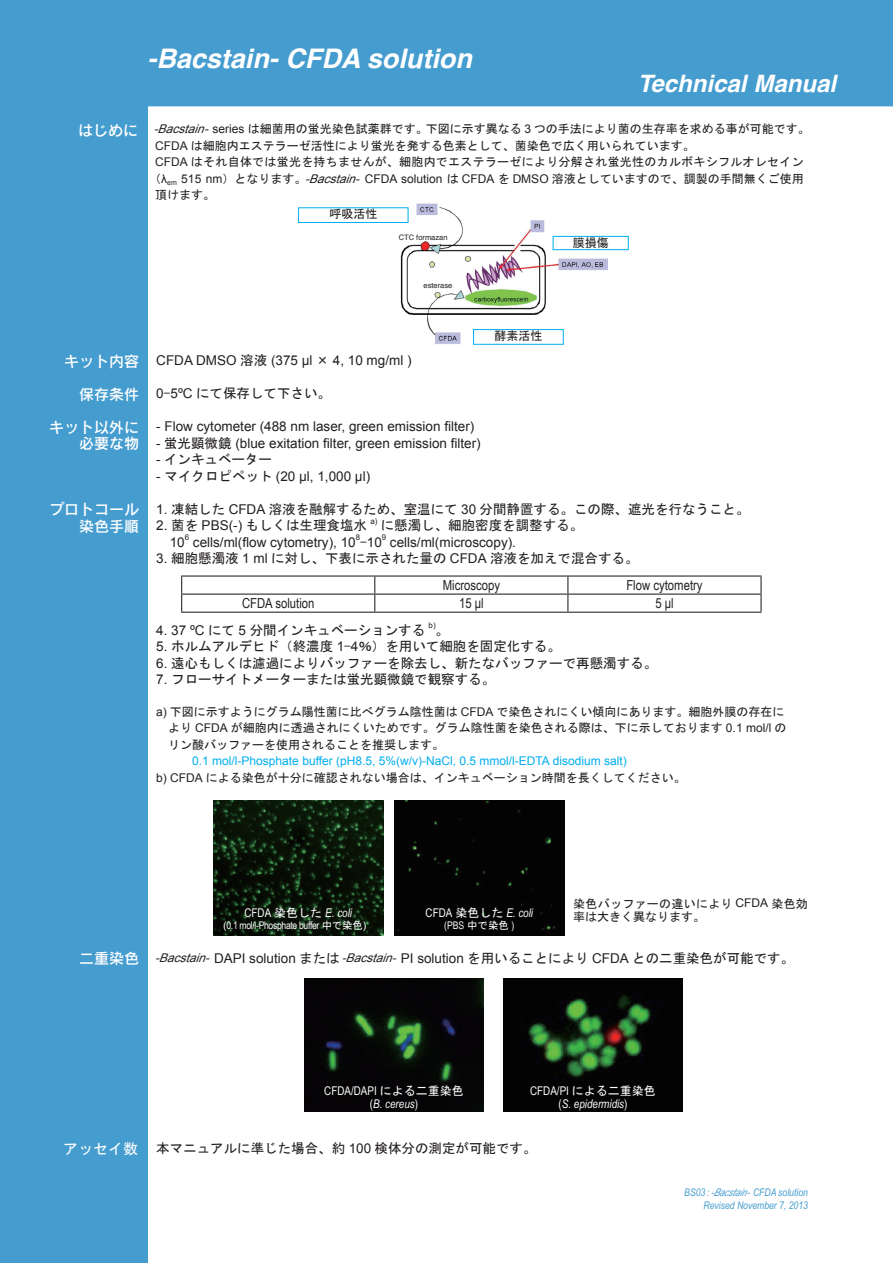
<style>
.page{position:relative;width:893px;height:1263px;background:#fff}
.page>*{position:absolute;margin:0;border:0;box-sizing:border-box;transform-origin:0 0}
.t1{font:italic 700 27px "Helvetica";color:#fff}
.t2{font:italic 700 24px "Helvetica";color:#fff}
.t3{font:15px/16.5px "Rodin CID DB";color:#fff;text-align:right}
.t4{font:13.8px "Arial Narrow";color:#231f20}
.t5{font:13.5px "MS Gothic";color:#231f20}
.t6{font:13.5px "Arial";color:#231f20}
.t7{font:12px/16.5px "MS Gothic";color:#231f20}
.t8{font:12px "Arial";color:#00aeef}
.t9{font:italic 12px/13.5px "Arial Narrow";color:#fff;text-align:center}
.t10{font:12px "MS Gothic";letter-spacing:.02em;color:#231f20}
.t11{font:12px/13.5px "MS Gothic";letter-spacing:.025em;color:#231f20}
.t12{font:12px/13.5px "Arial Narrow";color:#fff;text-align:center}
.t13{font:italic 10.5px/12.6px "Arial Narrow";color:#459ccf;text-align:right}
.t14{font:10.5px "Arial Narrow";letter-spacing:-.03em;color:#fff}
.t15{font:7.8px "Arial";color:#231f20}
.t16{font:7.5px "Helvetica";color:#231f20}
.s1{font-family:"Koz Min Pro";font-weight:400;font-style:normal;font-size:27px}
.s2{font-family:"Arial";font-style:italic}
.s3{font-family:"Arial"}
.s4{font-family:"MS Gothic"}
.s5{font-family:"Rodin CID DB";font-size:15px;color:#fff}
.s6{font-style:italic;font-size:12px}
.s7{font-style:normal}
.s8{font-family:"MS Gothic";font-style:normal}
.s9{font-family:"Helvetica"}
.s10{font-style:italic}
.s11{font-size:15px;color:#fff}
</style>
<div class="page">
<div style="left:148px;top:0;width:745px;height:106px;background:#459ccf"></div>
<div style="left:0;top:0;width:148px;height:1263px;background:#459ccf"></div>
<hr style="left:181px;top:575px;width:194px;height:1px;background:#231f20">
<hr style="left:375px;top:575px;width:193px;height:1px;background:#231f20">
<hr style="left:568px;top:575px;width:194px;height:1px;background:#231f20">
<hr style="left:181px;top:594px;width:194px;height:1px;background:#231f20">
<svg style="left:181px;top:576px;width:1px;height:36px"></svg>
<hr style="left:375px;top:594px;width:193px;height:1px;background:#231f20">
<svg style="left:374px;top:576px;width:1px;height:36px"></svg>
<hr style="left:568px;top:594px;width:194px;height:1px;background:#231f20">
<svg style="left:567px;top:576px;width:1px;height:36px"></svg>
<svg style="left:760px;top:576px;width:2px;height:36px"></svg>
<hr style="left:181px;top:612px;width:194px;height:1px;background:#231f20">
<hr style="left:375px;top:612px;width:193px;height:1px;background:#231f20">
<hr style="left:568px;top:612px;width:194px;height:1px;background:#231f20">
<img style="left:213px;top:800px;width:170px;height:136px">
<div style="left:394px;top:800px;width:171px;height:136px;background:#030303"></div>
<img style="left:305px;top:978px;width:178px;height:133px">
<img style="left:370px;top:203px;width:237px;height:141px">
<div style="left:298px;top:208px;width:110px;height:15px;border:1px solid #00aeef"></div>
<div style="left:553px;top:236px;width:75px;height:14px;border:1px solid #00aeef"></div>
<div style="left:473px;top:329px;width:90px;height:15px;border:1px solid #00aeef"></div>
<img style="left:504px;top:978px;width:178px;height:133px">
<p class="t3" style="left:78px;top:122px;width:61px">はじめに</p>
<h1 class="t1" style="left:147px;top:36px;width:326px">-Bacstain- CFDA solution</h1>
<h2 class="t2" style="left:589px;top:64px;width:248px"><span class="s1">　</span> Technical Manual</h2>
<p class="t7" style="left:154px;top:121px;width:657px"><span class="s2">-Bacstain-</span><span class="s3">series</span> は細菌用の蛍光染色試薬群です。下図に示す異なる <span class="s3">3</span> つの手法により菌の生存率を求める事が可能です。</p>
<p class="t7" style="left:155px;top:137px;width:541px"><span class="s3">CFDA</span> は細胞内エステラーゼ活性により蛍光を発する色素として、菌染色で広く用いられています。</p>
<p class="t10" style="left:155px;top:156px;width:650px"><span class="s3">CFDA</span> はそれ自体では蛍光を持ちませんが、細胞内でエステラーゼにより分解され蛍光性のカルボキシフルオレセイン</p>
<p class="t7" style="left:149px;top:170px;width:656px">（<span class="s3">λ</span><sub>em</sub> <span class="s3">515 nm</span>）となります。<span class="s2">-Bacstain-</span><span class="s3">CFDA solution</span> は <span class="s3">CFDA</span> を <span class="s3">DMSO</span> 溶液としていますので、調製の手間無くご使用</p>
<p class="t7" style="left:155px;top:187px;width:61px">頂けます。</p>
<p class="t7" style="left:329px;top:206px;width:49px">呼吸活性</p>
<p class="t16" style="left:399px;top:231px;width:50px">CTC formazan</p>
<p class="t7" style="left:573px;top:234px;width:37px">膜損傷</p>
<p class="t16" style="left:424px;top:280px;width:30px">esterase</p>
<p class="t3" style="left:64px;top:352px;width:76px">キット内容</p>
<p class="t3" style="left:79px;top:385px;width:61px">保存条件</p>
<p class="t3" style="left:49px;top:418px;width:91px">キット以外に必要な物</p>
<p class="t3" style="left:49px;top:501px;width:91px">プロトコール染色手順</p>
<p class="t7" style="left:494px;top:327px;width:49px">酵素活性</p>
<p class="t6" style="left:156px;top:352px;width:257px">CFDA DMSO <span class="s4">溶液</span> (375 μl <span class="s4">×</span> 4, 10 mg/ml )</p>
<p class="t5" style="left:156px;top:387px;width:176px"><span class="s3">0</span>-<span class="s3">5ºC</span> にて保存して下さい。</p>
<p class="t6" style="left:156px;top:418px;width:320px">- Flow cytometer (488 nm laser, green emission filter)</p>
<p class="t6" style="left:156px;top:434px;width:326px">- <span class="s4">蛍光顕微鏡</span> (blue exitation filter, green emission filter)</p>
<p class="t5" style="left:156px;top:453px;width:117px"><span class="s3">-</span> インキュベーター</p>
<p class="t6" style="left:156px;top:467px;width:215px">- <span class="s4">マイクロピペット</span> (20 μl, 1,000 μl)</p>
<p class="t5" style="left:156px;top:502px;width:595px"><span class="s3">1.</span> 凍結した <span class="s3">CFDA</span> 溶液を融解するため、室温にて <span class="s3">30</span> 分間静置する。この際、遮光を行なうこと。</p>
<p class="t5" style="left:156px;top:519px;width:212px"><span class="s3">2.</span> 菌を <span class="s3">PBS(-)</span> もしくは生理食塩水</p>
<p class="t15" style="left:370px;top:516px;width:8px">a)</p>
<p class="t5" style="left:381px;top:519px;width:204px">に懸濁し、細胞密度を調整する。</p>
<p class="t6" style="left:170px;top:533px;width:17px">10</p>
<p class="t15" style="left:185px;top:532px;width:6px">6</p>
<p class="t6" style="left:193px;top:533px;width:190px">cells/ml(flow cytometry), 10 <span class="s4">-</span>10</p>
<p class="t15" style="left:356px;top:532px;width:6px">8</p>
<p class="t15" style="left:382px;top:532px;width:6px">9</p>
<p class="t6" style="left:390px;top:533px;width:127px">cells/ml(microscopy).</p>
<p class="t5" style="left:156px;top:552px;width:484px"><span class="s3">3.</span> 細胞懸濁液 <span class="s3">1 ml</span> に対し、下表に示された量の <span class="s3">CFDA</span> 溶液を加えで混合する。</p>
<p class="t4" style="left:443px;top:575px;width:59px">Microscopy</p>
<p class="t4" style="left:626px;top:575px;width:78px">Flow cytometry</p>
<p class="t4" style="left:242px;top:593px;width:74px">CFDA solution</p>
<p class="t4" style="left:459px;top:593px;width:26px">15 μl</p>
<p class="t4" style="left:655px;top:593px;width:20px">5 μl</p>
<p class="t5" style="left:156px;top:623px;width:270px"><span class="s3">4. 37 ºC</span> にて <span class="s3">5</span> 分間インキュベーションする</p>
<p class="t15" style="left:429px;top:620px;width:8px">b)</p>
<p class="t5" style="left:436px;top:623px;width:15px">。</p>
<p class="t5" style="left:156px;top:639px;width:406px"><span class="s3">5.</span> ホルムアルデヒド（終濃度 <span class="s3">1</span>-<span class="s3">4</span>％）を用いて細胞を固定化する。</p>
<p class="t5" style="left:156px;top:656px;width:503px"><span class="s3">6.</span> 遠心もしくは濾過によりバッファーを除去し、新たなバッファーで再懸濁する。</p>
<p class="t5" style="left:156px;top:672px;width:341px"><span class="s3">7.</span> フローサイトメーターまたは蛍光顕微鏡で観察する。</p>
<p class="t7" style="left:156px;top:703px;width:632px"><span class="s3">a)</span> 下図に示すようにグラム陽性菌に比べグラム陰性菌は <span class="s3">CFDA</span> で染色されにくい傾向にあります。細胞外膜の存在に　より <span class="s3">CFDA</span> が細胞内に透過されにくいためです。グラム陰性菌を染色される際は、下に示しております <span class="s3">0.1 mol/l</span> の　リン酸バッファーを使用されることを推奨します。</p>
<p class="t8" style="left:156px;top:753px;width:472px"><span class="s4">　　　</span>0.1 mol/l-Phosphate buffer (pH8.5, 5%(w/v)-NaCl, 0.5 mmol/l-EDTA disodium salt)</p>
<p class="t7" style="left:156px;top:769px;width:531px"><span class="s3">b) CFDA</span> による染色が十分に確認されない場合は、インキュベーション時間を長くしてください。</p>
<p class="t11" style="left:573px;top:896px;width:236px">染色バッファーの違いにより <span class="s3">CFDA</span> 染色効率は大きく異なります。</p>
<p class="t6" style="left:79px;top:949px;width:716px"><span class="s5">二重染色</span> <span class="s6">-Bacstain-</span>DAPI solution <span class="s4">または</span><span class="s6">-Bacstain-</span>PI solution <span class="s4">を用いることにより</span> CFDA <span class="s4">との二重染色が可能です。</span></p>
<p class="t9" style="left:245px;top:906px;width:109px"><span class="s7">CFDA</span> <span class="s8">染色した</span> E. coli</p>
<p class="t14" style="left:223px;top:918px;width:145px"><span class="s9">(</span>0.1 mol/l-Phosphate buffer <span class="s4">中で染色</span><span class="s9">)</span></p>
<p class="t9" style="left:426px;top:906px;width:109px"><span class="s7">CFDA</span> <span class="s8">染色した</span> E. coli</p>
<p class="t14" style="left:444px;top:918px;width:72px">(PBS <span class="s4">中で染色</span> )</p>
<p class="t12" style="left:324px;top:1083px;width:141px">CFDA/DAPI <span class="s4">による二重染色</span>(<span class="s10">B. cereus</span>)</p>
<p class="t9" style="left:530px;top:1083px;width:127px"><span class="s7">CFDA/PI</span> <span class="s8">による二重染色</span><span class="s7">(</span>S. epidermidis<span class="s7">)</span></p>
<p class="t5" style="left:63px;top:1142px;width:475px"><span class="s11">アッセイ数</span> 本マニュアルに準じた場合、約 <span class="s3">100</span> 検体分の測定が可能です。</p>
<p class="t13" style="left:684px;top:1186px;width:125px">BS03 : -Bacstain-CFDA solution<br>Revised November 7, 2013</p>
</div>
